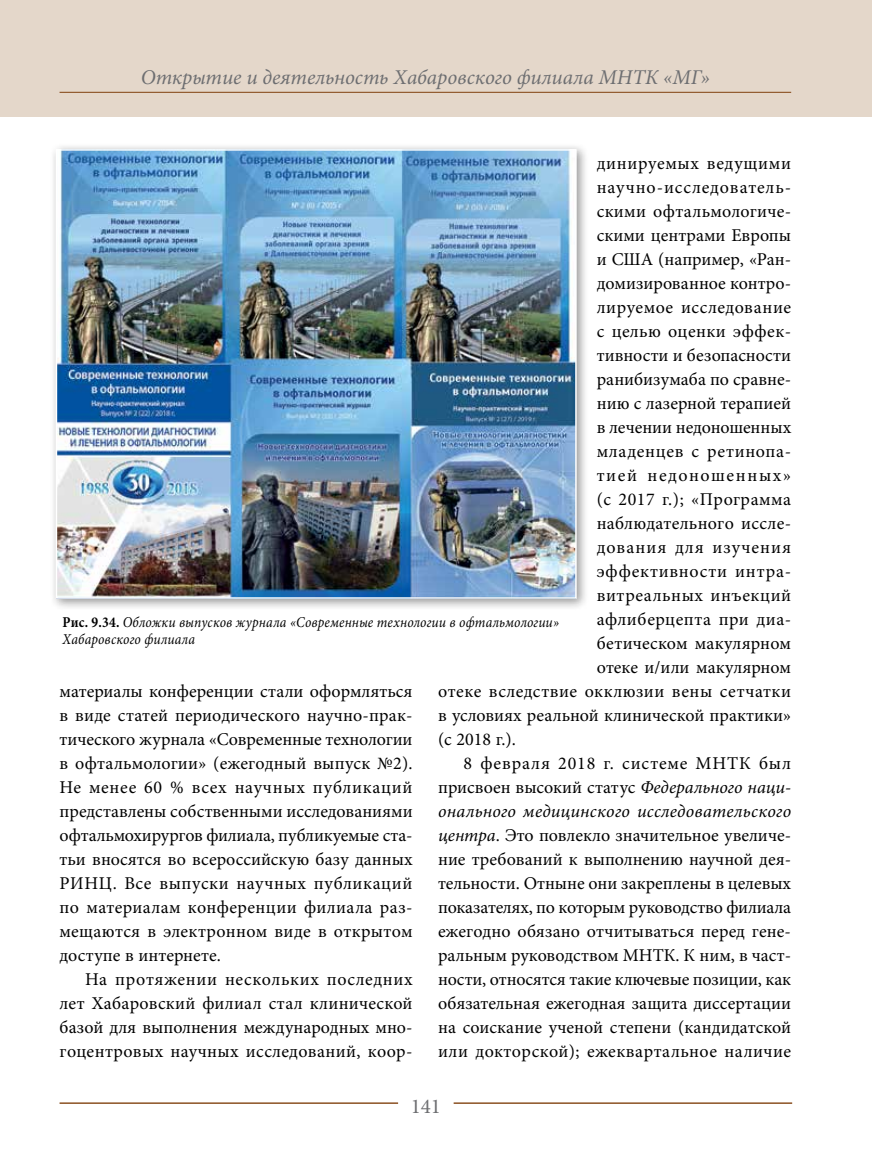
<style>
.page{position:relative;width:872px;height:1170px;background:#fff}
.page>*{position:absolute;margin:0;border:0;box-sizing:border-box;transform-origin:0 0}
.t1{font:italic 21px "Minion Pro";color:#6d6e71}
.t2{font:21px "Minion Pro";color:#6d6e71}
.t3{font:18px/24px "Minion Pro";letter-spacing:.01em;color:#000;text-align:justify}
.t4{font:18px "Minion Pro";letter-spacing:.03em;color:#000}
.t5{font:18px "Minion Pro";letter-spacing:-.01em;color:#000}
.t6{font:18px "Minion Pro";letter-spacing:.045em;color:#000}
.t7{font:italic 18px "Minion Pro";letter-spacing:.015em;color:#000}
.t8{font:18px "Minion Pro";letter-spacing:.04em;color:#000}
.t9{font:18px "Minion Pro";letter-spacing:.035em;color:#000}
.t10{font:18px "Minion Pro";letter-spacing:.055em;color:#000}
.t11{font:18px "Minion Pro";letter-spacing:.085em;color:#000}
.t12{font:italic 15px/16.5px "Minion Pro";letter-spacing:.015em;color:#000;scale:.9 1}
.s1{font-style:italic}
.s2{font-weight:700;font-style:normal}
</style>
<div class="page">
<div style="left:0;top:0;width:872px;height:117px;background:#e4d7ca"></div>
<hr style="left:60px;top:92px;width:731px;height:1px;background:#8b5123">
<hr style="left:60px;top:1102px;width:338px;height:1px;background:#8b5123">
<hr style="left:453px;top:1102px;width:339px;height:1px;background:#8b5123">
<div style="left:50px;top:143px;width:539px;height:468px;background:#000;opacity:.4"></div>
<img style="left:59px;top:152px;width:514px;height:443px">
<div style="left:56px;top:149px;width:520px;height:449px;border:2px solid #fff"></div>
<p class="t1" style="left:141px;top:63px;width:570px">Открытие и деятельность Хабаровского филиала МНТК «МГ»</p>
<p class="t9" style="left:597px;top:151px;width:196px">динируемых ведущими</p>
<p class="t6" style="left:597px;top:175px;width:196px">научно-исследователь-</p>
<p class="t3" style="left:597px;top:199px;width:196px">скими офтальмологиче-</p>
<p class="t3" style="left:597px;top:223px;width:196px">скими центрами Европы</p>
<p class="t3" style="left:597px;top:247px;width:196px">и США (например, «Ран-</p>
<p class="t3" style="left:597px;top:271px;width:196px">домизированное контро-</p>
<p class="t4" style="left:597px;top:295px;width:196px">лируемое исследование</p>
<p class="t3" style="left:597px;top:319px;width:196px">с целью оценки эффек-</p>
<p class="t3" style="left:597px;top:343px;width:196px">тивности и безопасности</p>
<p class="t3" style="left:597px;top:367px;width:196px">ранибизумаба по сравне-</p>
<p class="t3" style="left:596px;top:391px;width:196px">нию с лазерной терапией</p>
<p class="t3" style="left:596px;top:415px;width:196px">в лечении недоношенных</p>
<p class="t8" style="left:596px;top:439px;width:196px">младенцев с ретинопа-</p>
<p class="t11" style="left:597px;top:463px;width:196px">тией недоношенных»</p>
<p class="t4" style="left:597px;top:487px;width:196px">(с 2017 г.); «Программа</p>
<p class="t3" style="left:597px;top:511px;width:196px">наблюдательного иссле-</p>
<p class="t10" style="left:597px;top:535px;width:196px">дования для изучения</p>
<p class="t6" style="left:597px;top:559px;width:196px">эффективности интра-</p>
<p class="t4" style="left:597px;top:583px;width:196px">витреальных инъекций</p>
<p class="t4" style="left:597px;top:607px;width:196px">афлиберцепта при диа-</p>
<p class="t3" style="left:597px;top:631px;width:196px">бетическом макулярном</p>
<p class="t3" style="left:597px;top:655px;width:196px">отеке и/или макулярном</p>
<p class="t4" style="left:438px;top:679px;width:354px">отеке вследствие окклюзии вены сетчатки</p>
<p class="t3" style="left:438px;top:703px;width:354px">в условиях реальной клинической практики»</p>
<p class="t3" style="left:438px;top:727px;width:79px">(с 2018 г.).</p>
<p class="t6" style="left:463px;top:751px;width:329px">8 февраля 2018 г. системе МНТК был</p>
<p class="t3" style="left:438px;top:775px;width:354px">присвоен высокий статус <span class="s1">Федерального наци-</span></p>
<p class="t7" style="left:438px;top:798px;width:354px">онального медицинского исследовательского</p>
<p class="t3" style="left:438px;top:823px;width:354px"><span class="s1">центра</span>. Это повлекло значительное увеличе-</p>
<p class="t3" style="left:438px;top:847px;width:354px">ние требований к выполнению научной дея-</p>
<p class="t3" style="left:438px;top:871px;width:354px">тельности. Отныне они закреплены в целевых</p>
<p class="t5" style="left:438px;top:894px;width:354px">показателях, по которым руководство филиала</p>
<p class="t3" style="left:438px;top:919px;width:354px">ежегодно обязано отчитываться перед гене-</p>
<p class="t3" style="left:438px;top:943px;width:354px">ральным руководством МНТК. К ним, в част-</p>
<p class="t5" style="left:438px;top:966px;width:354px">ности, относятся такие ключевые позиции, как</p>
<p class="t3" style="left:438px;top:991px;width:354px">обязательная ежегодная защита диссертации</p>
<p class="t3" style="left:438px;top:1015px;width:354px">на соискание ученой степени (кандидатской</p>
<p class="t3" style="left:438px;top:1039px;width:354px">или докторской); ежеквартальное наличие</p>
<p class="t12" style="left:63px;top:614px;width:553px"><span class="s2">Рис. 9.34.</span> Обложки выпусков журнала «Современные технологии в офтальмологии»<br>Хабаровского филиала</p>
<p class="t3" style="left:60px;top:679px;width:354px">материалы конференции стали оформляться в виде статей периодического научно-прак&shy;тического журнала «Современные технологии в офтальмологии» (ежегодный выпуск №2).<br>Не менее 60 % всех научных публикаций представлены собственными исследованиями офтальмохирургов филиала, публикуемые ста&shy;тьи вносятся во всероссийскую базу данных РИНЦ. Все выпуски научных публикаций по материалам конференции филиала раз&shy;мещаются в электронном виде в открытом доступе в интернете.</p>
<p class="t3" style="left:60px;top:967px;width:355px;text-indent:26px">На протяжении нескольких последних лет Хабаровский филиал стал клинической базой для выполнения международных мно&shy;гоцентровых научных исследований, коор-</p>
<p class="t2" style="left:411px;top:1092px;width:32px">141</p>
</div>
